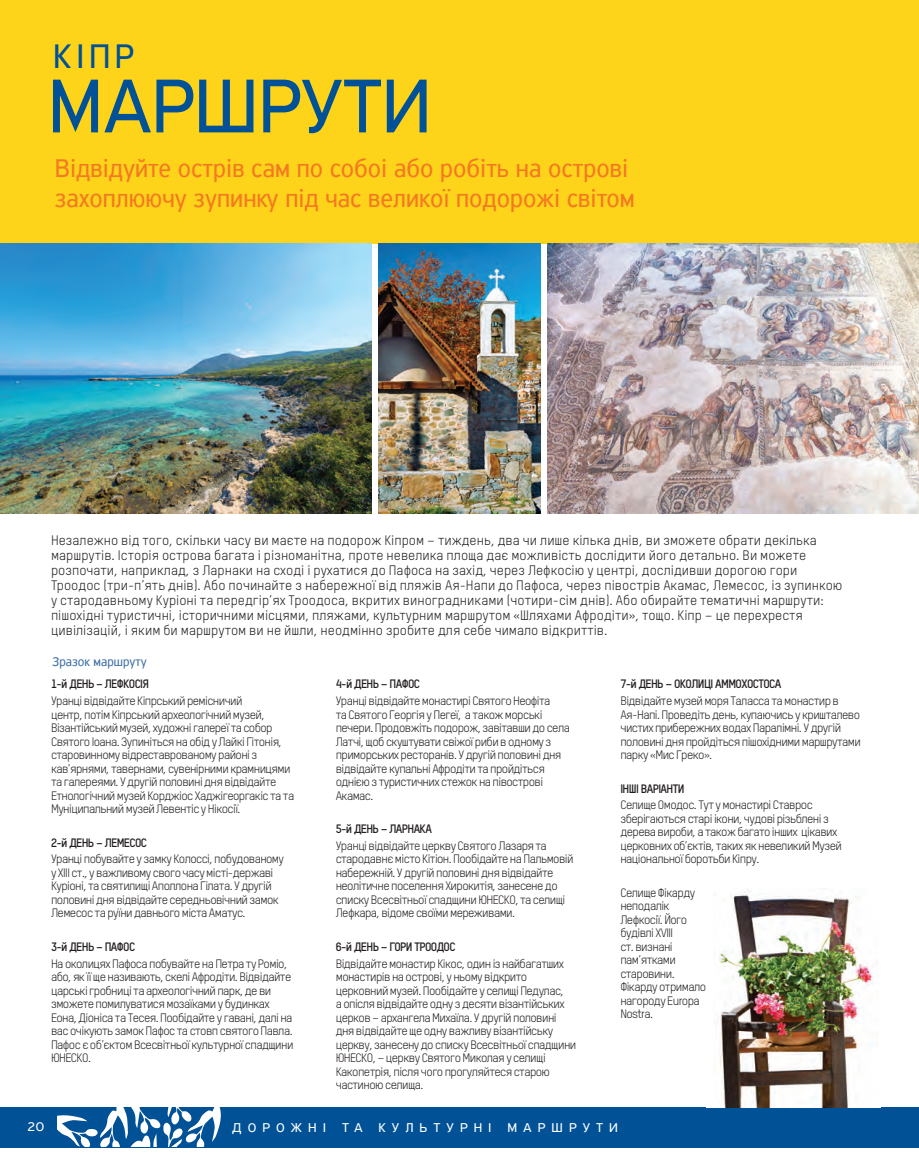
<style>
.page{position:relative;width:919px;height:1174px;background:#fff}
.page>*{position:absolute;margin:0;border:0;box-sizing:border-box;transform-origin:0 0}
.t1{font:81px "PF Highway Sans Pro";color:#015196;scale:.94 1}
.t2{font:36px "PF Highway Sans Pro";color:#015196;scale:.94 1}
.t3{font:27px/30px "PF Highway Sans Pro";color:#f47921;scale:.94 1}
.t4{font:13.5px/15px "T Star Pro";color:#231f20}
.t5{font:13.5px "PF Highway Sans Pro";letter-spacing:.45em;color:#fff}
.t6{font:13.5px "PF Highway Sans Pro";color:#3f71a7;scale:.94 1}
.t7{font:12px/13.5px "T Star Pro";letter-spacing:-.05em;color:#231f20}
.t8{font:700 12px "T Star Pro";letter-spacing:-.05em;color:#231f20}
</style>
<div class="page">
<div style="left:0;top:1107px;width:918px;height:40px;background:#015196"></div>
<svg style="left:57px;top:1108px;width:164px;height:38px"></svg>
<div style="left:0;top:0;width:918px;height:244px;background:#fed41a"></div>
<img style="left:547px;top:243px;width:371px;height:270px">
<img style="left:379px;top:243px;width:161px;height:270px">
<img style="left:0;top:243px;width:371px;height:270px">
<img style="left:918px;top:153px;width:1px;height:360px">
<img style="left:713px;top:892px;width:161px;height:215px">
<p class="t2" style="left:53px;top:35px;width:87px">КІПР</p>
<p class="t1" style="left:48px;top:58px;width:409px">МАРШРУТИ</p>
<p class="t3" style="left:55px;top:153px;width:618px">Відвідуйте острів сам по собоі або робіть на острові захоплюючу зупинку під час великої подорожі світом</p>
<p class="t4" style="left:51px;top:532px;width:793px">Незалежно від того, скільки часу ви маєте на подорож Кіпром – тиждень, два чи лише кілька днів, ви зможете обрати декілька маршрутів. Історія острова багата і різноманітна, проте невелика площа дає можливість дослідити його детально. Ви можете розпочати, наприклад, з Ларнаки на сході і рухатися до Пафоса на захід, через Лефкосію у центрі, дослідивши дорогою гори Троодос (три-п’ять днів). Або починайте з набережної від пляжів Ая-Напи до Пафоса, через півострів Акамас, Лемесос, із зупинкою у стародавньому Куріоні та передгір’ях Троодоса, вкритих виноградниками (чотири-сім днів). Або обирайте тематичні маршрути: пішохідні туристичні, історичними місцями, пляжами, культурним маршрутом «Шляхами Афродіти», тощо. Кіпр – це перехрестя цивілізацій, і яким би маршрутом ви не йшли, неодмінно зробите для себе чимало відкриттів.</p>
<p class="t6" style="left:52px;top:654px;width:102px">Зразок маршруту</p>
<p class="t8" style="left:51px;top:676px;width:100px">1-й ДЕНЬ – ЛЕФКОСІЯ</p>
<p class="t7" style="left:51px;top:693px;width:245px">Уранці відвідайте Кіпрський ремісничий<br>центр, потім Кіпрський археологічний музей, Візантійський музей, художні галереї та собор Святого Іоана. Зупиніться на обід у Лайкі Гітонія, старовинному відреставрованому районі з кав’ярнями, тавернами, сувенірними крамницями та галереями. У другій половині дня відвідайте Етнологічний музей Корджіос Хаджігеоргакіс та та Муніципальний музей Левентіс у Нікосії.</p>
<p class="t8" style="left:51px;top:834px;width:97px">2-й ДЕНЬ – ЛЕМЕСОС</p>
<p class="t7" style="left:51px;top:852px;width:234px">Уранці побувайте у замку Колоссі, побудованому у XIII ст., у важливому свого часу місті-державі Куріоні, та святилищі Аполлона Гілата. У другій половині дня відвідайте середньовічний замок Лемесос та руїни давнього міста Аматус.</p>
<p class="t8" style="left:51px;top:938px;width:86px">3-й ДЕНЬ – ПАФОС</p>
<p class="t7" style="left:51px;top:956px;width:244px">На околицях Пафоса побувайте на Петра ту Роміо, або, як її ще називають, скелі Афродіти. Відвідайте царські гробниці та археологічний парк, де ви зможете помилуватися мозаїками у будинках Еона, Діоніса та Тесея. Пообідайте у гавані, далі на вас очікують замок Пафос та стовп святого Павла.<br>Пафос є об’єктом Всесвітньої культурної спадщини ЮНЕСКО.</p>
<p class="t8" style="left:335px;top:676px;width:86px">4-й ДЕНЬ – ПАФОС</p>
<p class="t7" style="left:335px;top:693px;width:236px">Уранці відвідайте монастирі Cвятого Неофіта<br>та Cвятого Георгія у Пегеї, а також морські печери. Продовжіть подорож, завітавши до села Латчі, щоб скуштувати свіжої риби в одному з приморських ресторанів. У другій половині дня відвідайте купальні Афродіти та пройдіться однією з туристичних стежок на півострові Акамас.</p>
<p class="t8" style="left:335px;top:820px;width:98px">5-й ДЕНЬ – ЛАРНАКА</p>
<p class="t7" style="left:335px;top:838px;width:239px">Уранці відвідайте церкву Святого Лазаря та стародавнє місто Кітіон. Пообідайте на Пальмовій набережній. У другій половині дня відвідайте неолітичне поселення Хирокитія, занесене до списку Всесвітньої спадщини ЮНЕСКО, та селищі Лефкара, відоме своїми мереживами.</p>
<p class="t8" style="left:335px;top:938px;width:121px">6-й ДЕНЬ – ГОРИ ТРООДОС</p>
<p class="t7" style="left:335px;top:956px;width:242px">Відвідайте монастир Кікос, один із найбагатших монастирів на острові, у ньому відкрито церковний музей. Пообідайте у селищі Педулас,<br>а опісля відвідайте одну з десяти візантійських церков – архангела Михаїла. У другій половині дня відвідайте ще одну важливу візантійську церкву, занесену до списку Всесвітньої спадщини ЮНЕСКО, – церкву Святого Миколая у селищі Какопетрія, після чого прогуляйтеся старою частиною селища.</p>
<p class="t8" style="left:620px;top:676px;width:163px">7-й ДЕНЬ – ОКОЛИЦІ АММОХОСТОСА</p>
<p class="t7" style="left:620px;top:693px;width:242px">Відвідайте музей моря Таласса та монастир в Ая-Напі. Проведіть день, купаючись у кришталево чистих прибережних водах Паралімні. У другій половині дня пройдіться пішохідними маршрутами парку «Мис Греко».</p>
<p class="t8" style="left:620px;top:780px;width:66px">ІНШІ ВАРІАНТИ</p>
<p class="t7" style="left:620px;top:798px;width:223px">Селище Омодос. Тут у монастирі Ставрос зберігаються старі ікони, чудові різьблені з дерева вироби, а також багато інших цікавих церковних об’єктів, таких як невеликий Музей національної боротьби Кіпру.</p>
<p class="t7" style="left:620px;top:885px;width:87px">Селище Фікарду неподалік<br>Лефкосії. Його будівлі XVIII<br>ст. визнані пам’ятками старовини.<br>Фікарду отримало нагороду Europa<br>Nostra.</p>
<p class="t5" style="left:27px;top:1118px;width:19px">20</p>
<p class="t5" style="left:232px;top:1119px;width:387px">ДОРОЖНІ ТА КУЛЬТУРНІ МАРШРУТИ</p>
</div>
